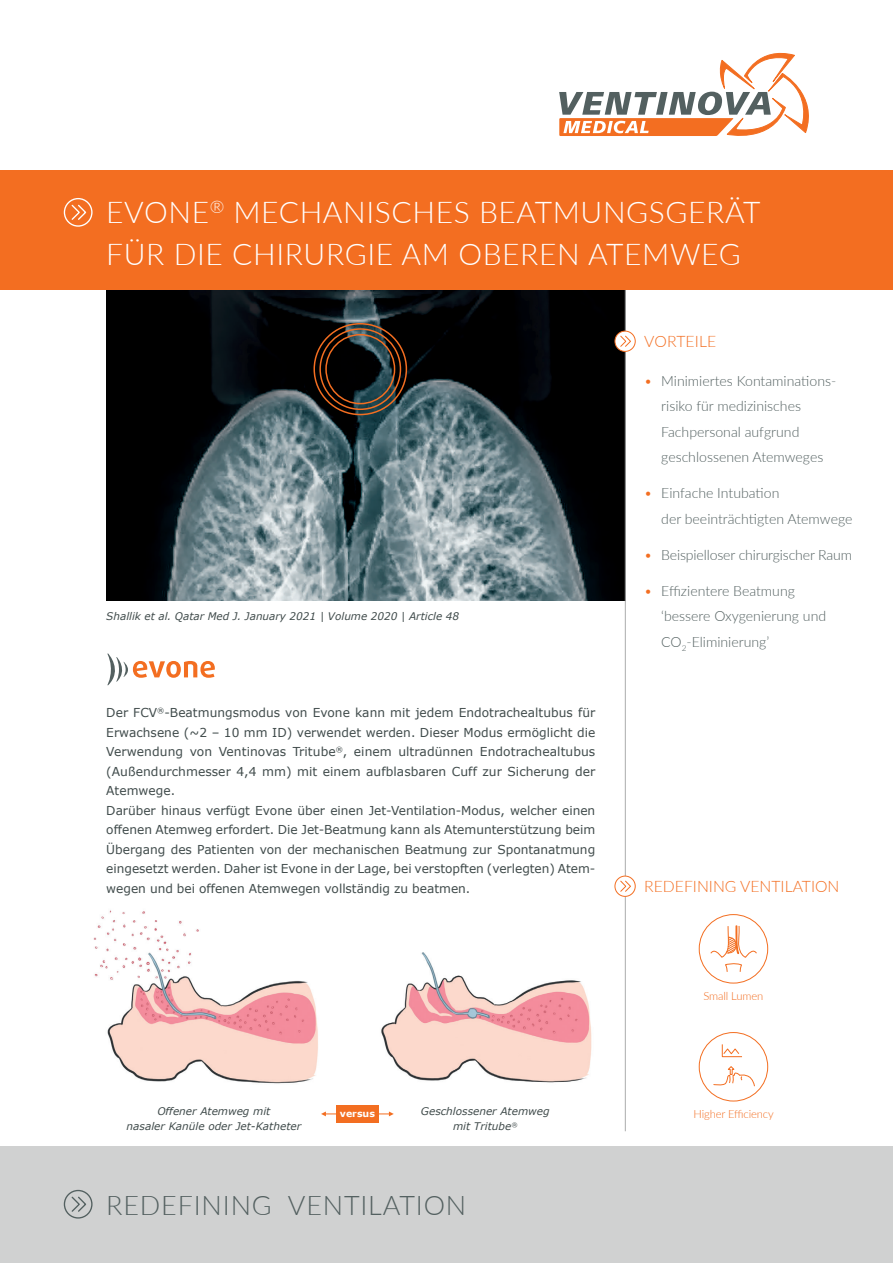
<style>
.page{position:relative;width:893px;height:1263px;background:#fff}
.page>*{position:absolute;margin:0;border:0;box-sizing:border-box;transform-origin:0 0}
.t1{font:300 30px/42px "Lato";letter-spacing:.02em;color:#fff}
.t2{font:300 27px "Lato";letter-spacing:.03em;color:#536060}
.t3{font:300 15.75px "Lato";color:#f36e21}
.t4{font:300 14.1px/25.5px "Lato";color:#536060}
.t5{font:12.3px/19.5px "Verdana";color:#404b4b}
.t6{font:300 11.25px "Lato";letter-spacing:-.01em;color:#f36e21}
.t7{font:italic 10.5px/15.6px "Verdana";color:#404b4b;text-align:center}
.t8{font:700 9.45px "Verdana";color:#fff}
.s1{color:#f36e21}
</style>
<div class="page">
<img style="left:106px;top:289px;width:519px;height:311px">
<div style="left:319px;top:328px;width:82px;height:82px;border:2px solid #f36e21;border-radius:50%"></div>
<div style="left:313px;top:323px;width:94px;height:92px;border:2px solid #f36e21;border-radius:50%"></div>
<div style="left:325px;top:334px;width:70px;height:70px;border:2px solid #f36e21;border-radius:50%"></div>
<hr style="left:625px;top:282px;width:1px;height:849px;background:#abacac">
<div style="left:0;top:170px;width:893px;height:119px;background:#f36e21"></div>
<svg style="left:64px;top:199px;width:28px;height:27px"></svg>
<div style="left:64px;top:198px;width:29px;height:29px;border:1px solid #fff;border-radius:50%"></div>
<svg style="left:70px;top:203px;width:17px;height:18px"></svg>
<svg style="left:559px;top:52px;width:250px;height:84px"></svg>
<div style="left:0;top:1147px;width:893px;height:116px;background:#d0d1d1"></div>
<div style="left:64px;top:1190px;width:29px;height:28px;border:1px solid #536060;border-radius:50%"></div>
<svg style="left:71px;top:1196px;width:15px;height:16px"></svg>
<svg style="left:615px;top:331px;width:20px;height:20px"></svg>
<div style="left:614px;top:331px;width:22px;height:21px;border:1px solid #f36e21;border-radius:50%"></div>
<svg style="left:619px;top:335px;width:13px;height:13px"></svg>
<svg style="left:615px;top:876px;width:20px;height:20px"></svg>
<div style="left:614px;top:875px;width:22px;height:22px;border:1px solid #f36e21;border-radius:50%"></div>
<svg style="left:619px;top:880px;width:13px;height:13px"></svg>
<svg style="left:107px;top:653px;width:108px;height:32px"></svg>
<div style="left:699px;top:914px;width:69px;height:69px;border:1px solid #f36e21;border-radius:50%"></div>
<svg style="left:709px;top:925px;width:49px;height:52px"></svg>
<svg style="left:721px;top:1044px;width:21px;height:13px"></svg>
<svg style="left:713px;top:1066px;width:42px;height:21px"></svg>
<div style="left:699px;top:1032px;width:69px;height:69px;border:1px solid #f36e21;border-radius:50%"></div>
<img style="left:93px;top:910px;width:225px;height:174px">
<img style="left:381px;top:952px;width:211px;height:131px">
<div style="left:336px;top:1105px;width:42px;height:17px;background:#f36e21"></div>
<svg style="left:378px;top:1111px;width:16px;height:5px"></svg>
<svg style="left:321px;top:1111px;width:15px;height:5px"></svg>
<h1 class="t1" style="left:106px;top:190px;width:656px">EVONE<sup>®</sup> MECHANISCHES BEATMUNGSGERÄT<br>FÜR DIE CHIRURGIE AM OBEREN ATEMWEG</h1>
<p class="t7" style="left:106px;top:608px;width:354px">Shallik et al. Qatar Med J. January 2021 | Volume 2020 | Article 48</p>
<p class="t5" style="left:106px;top:703px;width:491px">Der FCV<sup>®</sup>-Beatmungsmodus von Evone kann mit jedem Endotrachealtubus für Erwachsene (~2 – 10 mm ID) verwendet werden. Dieser Modus ermöglicht die Verwendung von Ventinovas Tritube<sup>®</sup>, einem ultradünnen Endotrachealtubus (Außendurchmesser 4,4 mm) mit einem aufblasbaren Cuff zur Sicherung der Atemwege.<br>Darüber hinaus verfügt Evone über einen Jet-Ventilation-Modus, welcher einen offenen Atemweg erfordert. Die Jet-Beatmung kann als Atemunterstützung beim Übergang des Patienten von der mechanischen Beatmung zur Spontanatmung eingesetzt werden. Daher ist Evone in der Lage, bei verstopften (verlegten) Atem&shy;wegen und bei offenen Atemwegen vollständig zu beatmen.</p>
<p class="t3" style="left:644px;top:330px;width:74px">VORTEILE</p>
<p class="t4" style="left:661px;top:367px;width:177px;text-indent:-17px"><span class="s1">•</span> Minimiertes Kontaminations&shy;risiko für medizinisches<br>Fachpersonal aufgrund geschlossenen Atemweges</p>
<p class="t4" style="left:661px;top:480px;width:193px;text-indent:-17px"><span class="s1">•</span> Einfache Intubation<br>der beeinträchtigten Atemwege</p>
<p class="t4" style="left:644px;top:541px;width:209px"><span class="s1">•</span> Beispielloser chirurgischer Raum</p>
<p class="t4" style="left:661px;top:577px;width:166px;text-indent:-17px"><span class="s1">•</span> Effizientere Beatmung ‘bessere Oxygenierung und<br>CO<sub>2</sub>-Eliminierung’</p>
<p class="t3" style="left:644px;top:875px;width:197px">REDEFINING VENTILATION</p>
<p class="t6" style="left:703px;top:988px;width:61px">Small Lumen</p>
<p class="t7" style="left:157px;top:1103px;width:115px">Offener Atemweg mit</p>
<p class="t6" style="left:693px;top:1106px;width:82px">Higher Efficiency</p>
<p class="t7" style="left:127px;top:1119px;width:176px">nasaler Kanüle oder Jet-Katheter</p>
<p class="t7" style="left:421px;top:1103px;width:130px">Geschlossener Atemweg mit Tritube<sup>®</sup></p>
<p class="t8" style="left:340px;top:1107px;width:37px">versus</p>
<h2 class="t2" style="left:106px;top:1187px;width:361px">REDEFINING VENTILATION</h2>
</div>
